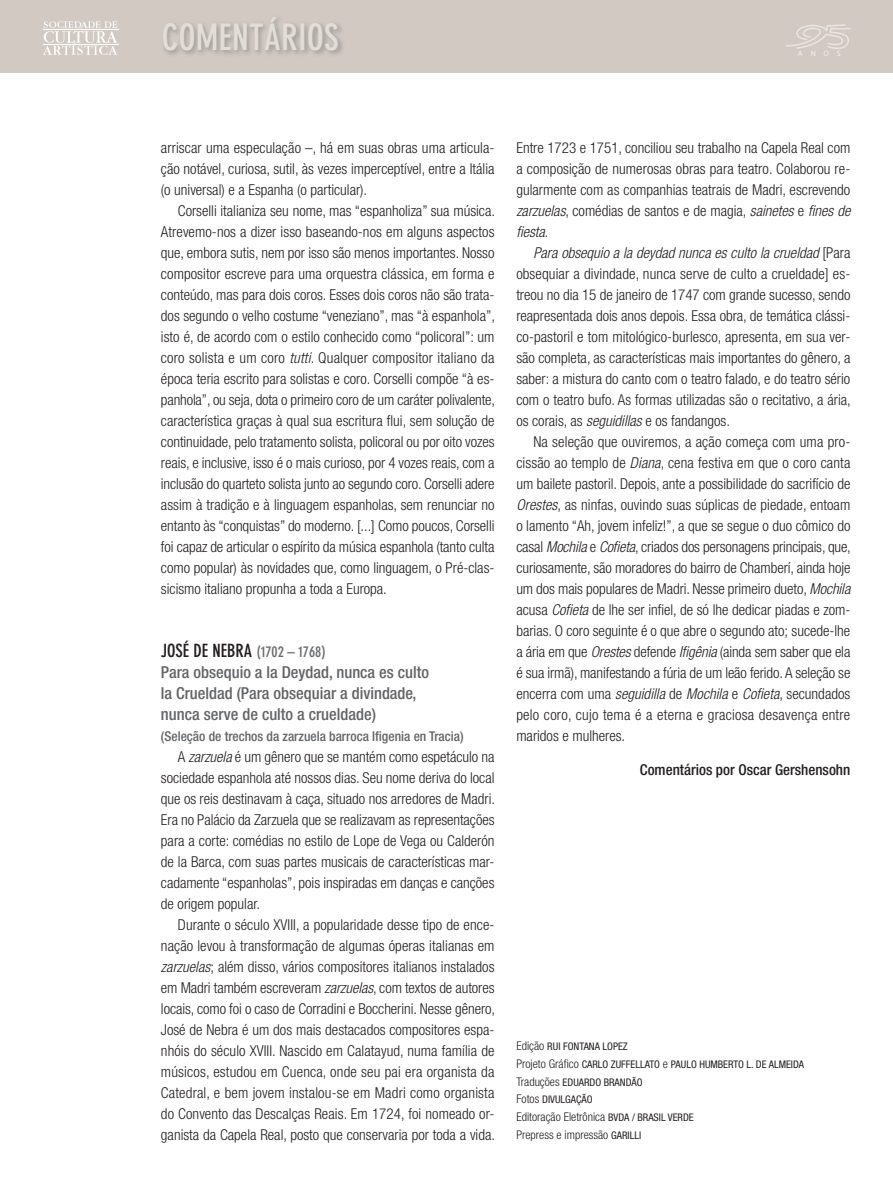
<style>
.page{position:relative;width:893px;height:1191px;background:#fff}
.page>*{position:absolute;margin:0;border:0;box-sizing:border-box;transform-origin:0 0}
.t1{font:700 condensed 36px "DIN Neuzeit Grotesk";letter-spacing:.01em;color:#e2ddd7}
.t2{font:700 condensed 18px "DIN Neuzeit Grotesk";color:#231f20}
.t3{font:500 condensed 16.5px/21px "Helvetica Neue";color:#636466}
.t4{font:300 condensed 15px/21px "Helvetica Neue";color:#231f20;text-align:justify}
.t5{font:500 condensed 15px "Helvetica Neue";color:#231f20}
.t6{font:500 condensed 13.5px "Helvetica Neue";color:#636466}
.t7{font:300 condensed 12px/17.7px "Helvetica Neue";color:#231f20}
.t8{font:condensed 10.5px/17.7px "Helvetica Neue";color:#231f20}
.s1{font-style:italic}
.s2{font-size:15px;color:#6d6e70}
.s3{font-weight:300;font-size:12px}
.s4{font-weight:400;font-size:10.5px}
</style>
<div class="page">
<div style="left:0;top:0;width:893px;height:72px;background:#d1c9c2"></div>
<img style="left:787px;top:24px;width:63px;height:32px">
<svg style="left:43px;top:21px;width:75px;height:34px"></svg>
<img style="left:163px;top:17px;width:175px;height:34px">
<h1 class="t1" style="left:162px;top:24px;width:178px">COMENTÁRIOS</h1>
<p class="t4" style="left:161px;top:138px;width:335px">arriscar uma especulação –, há em suas obras uma articula&shy;ção notável, curiosa, sutil, às vezes imperceptível, entre a Itália (o universal) e a Espanha (o particular).</p>
<p class="t4" style="left:161px;top:201px;width:336px;text-indent:17px">Corselli italianiza seu nome, mas “espanholiza” sua música.<br>Atrevemo-nos a dizer isso baseando-nos em alguns aspectos que, embora sutis, nem por isso são menos importantes. Nosso compositor escreve para uma orquestra clássica, em forma e conteúdo, mas para dois coros. Esses dois coros não são trata&shy;dos segundo o velho costume “veneziano”, mas “à espanhola”, isto é, de acordo com o estilo conhecido como “policoral”: um coro solista e um coro <span class="s1">tutti</span>. Qualquer compositor italiano da época teria escrito para solistas e coro. Corselli compõe “à es&shy;panhola”, ou seja, dota o primeiro coro de um caráter polivalente, característica graças à qual sua escritura flui, sem solução de continuidade, pelo tratamento solista, policoral ou por oito vozes reais, e inclusive, isso é o mais curioso, por 4 vozes reais, com a inclusão do quarteto solista junto ao segundo coro. Corselli adere assim à tradição e à linguagem espanholas, sem renunciar no entanto às “conquistas” do moderno. [...] Como poucos, Corselli foi capaz de articular o espírito da música espanhola (tanto culta como popular) às novidades que, como linguagem, o Pré-clas&shy;sicismo italiano propunha a toda a Europa.</p>
<p class="t2" style="left:161px;top:643px;width:166px">JOSÉ DE NEBRA <span class="s2">(1702 – 1768)</span></p>
<p class="t3" style="left:161px;top:663px;width:270px">Para obsequio a la Deydad, nunca es culto la Crueldad (Para obsequiar a divindade, nunca serve de culto a crueldade)</p>
<p class="t6" style="left:161px;top:731px;width:304px">(Seleção de trechos da zarzuela barroca Ifigenia en Tracia)</p>
<p class="t4" style="left:161px;top:747px;width:336px;text-indent:17px">A <span class="s1">zarzuela</span> é um gênero que se mantém como espetáculo na sociedade espanhola até nossos dias. Seu nome deriva do local que os reis destinavam à caça, situado nos arredores de Madri.<br>Era no Palácio da Zarzuela que se realizavam as representações para a corte: comédias no estilo de Lope de Vega ou Calderón de la Barca, com suas partes musicais de características mar&shy;cadamente “espanholas”, pois inspiradas em danças e canções de origem popular.</p>
<p class="t4" style="left:161px;top:915px;width:336px;text-indent:17px">Durante o século XVIII, a popularidade desse tipo de ence&shy;nação levou à transformação de algumas óperas italianas em <span class="s1">zarzuelas</span>; além disso, vários compositores italianos instalados em Madri também escreveram <span class="s1">zarzuelas</span>, com textos de autores locais, como foi o caso de Corradini e Boccherini. Nesse gênero, José de Nebra é um dos mais destacados compositores espa&shy;nhóis do século XVIII. Nascido em Calatayud, numa família de músicos, estudou em Cuenca, onde seu pai era organista da Catedral, e bem jovem instalou-se em Madri como organista do Convento das Descalças Reais. Em 1724, foi nomeado or&shy;ganista da Capela Real, posto que conservaria por toda a vida.</p>
<p class="t4" style="left:516px;top:138px;width:336px">Entre 1723 e 1751, conciliou seu trabalho na Capela Real com a composição de numerosas obras para teatro. Colaborou re&shy;gularmente com as companhias teatrais de Madri, escrevendo <span class="s1">zarzuelas</span>, comédias de santos e de magia, <span class="s1">sainetes</span> e <span class="s1">fines de fiesta</span>.</p>
<p class="t4" style="left:516px;top:243px;width:336px;text-indent:17px"><span class="s1">Para obsequio a la deydad nunca es culto la crueldad</span> [Para obsequiar a divindade, nunca serve de culto a crueldade] es&shy;treou no dia 15 de janeiro de 1747 com grande sucesso, sendo reapresentada dois anos depois. Essa obra, de temática clássi&shy;co-pastoril e tom mitológico-burlesco, apresenta, em sua ver&shy;são completa, as características mais importantes do gênero, a saber: a mistura do canto com o teatro falado, e do teatro sério com o teatro bufo. As formas utilizadas são o recitativo, a ária, os corais, as <span class="s1">seguidillas</span> e os fandangos.</p>
<p class="t4" style="left:516px;top:432px;width:336px;text-indent:17px">Na seleção que ouviremos, a ação começa com uma pro&shy;cissão ao templo de <span class="s1">Diana</span>, cena festiva em que o coro canta um bailete pastoril. Depois, ante a possibilidade do sacrifício de <span class="s1">Orestes</span>, as ninfas, ouvindo suas súplicas de piedade, entoam o lamento “Ah, jovem infeliz!”, a que se segue o duo cômico do casal <span class="s1">Mochila</span> e <span class="s1">Cofieta</span>, criados dos personagens principais, que, curiosamente, são moradores do bairro de Chamberí, ainda hoje um dos mais populares de Madri. Nesse primeiro dueto, <span class="s1">Mochila </span>acusa <span class="s1">Cofieta</span> de lhe ser infiel, de só lhe dedicar piadas e zom&shy;barias. O coro seguinte é o que abre o segundo ato; sucede-lhe a ária em que <span class="s1">Orestes</span> defende <span class="s1">Ifigênia</span> (ainda sem saber que ela é sua irmã), manifestando a fúria de um leão ferido. A seleção se encerra com uma <span class="s1">seguidilla</span> de <span class="s1">Mochila</span> e <span class="s1">Cofieta</span>, secundados pelo coro, cujo tema é a eterna e graciosa desavença entre maridos e mulheres.</p>
<p class="t5" style="left:640px;top:764px;width:212px">Comentários por Oscar Gershensohn</p>
<p class="t8" style="left:516px;top:1038px;width:289px"><span class="s3">Edição</span> RUI FONTANA LOPEZ<br><span class="s3">Projeto Gráfico</span> CARLO ZUFFELLATO <span class="s3">e</span> PAULO HUMBERTO L. DE ALMEIDA <span class="s3">Traduções</span> EDUARDO BRANDÃO<br><span class="s3">Fotos</span> DIVULGAÇÃO</p>
<p class="t7" style="left:516px;top:1109px;width:179px">Editoração Eletrônica <span class="s4">BVDA / BRASIL VERDE<br></span>Prepress e impressão <span class="s4">GARILLI</span></p>
</div>
